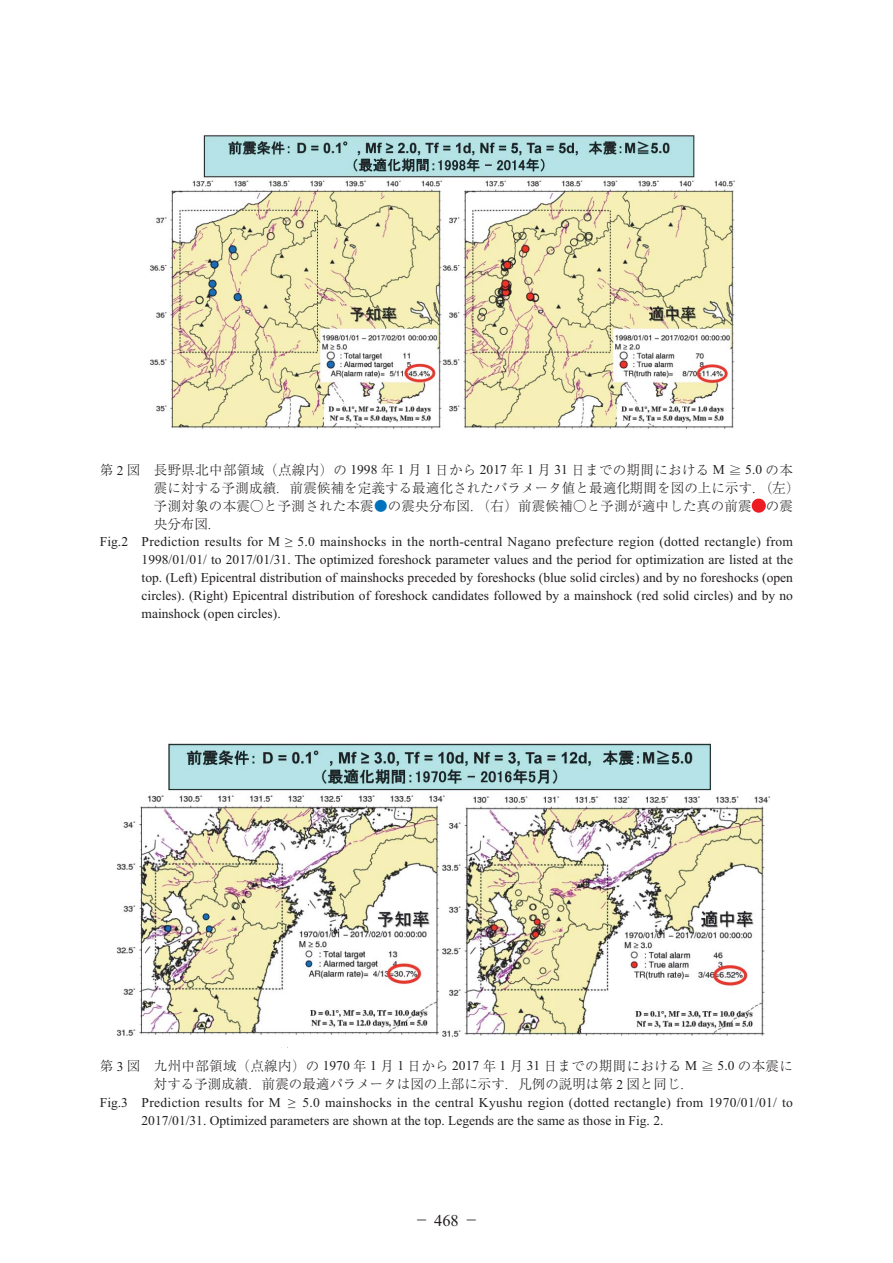
<style>
.page{position:relative;width:893px;height:1263px;background:#fff}
.page>*{position:absolute;margin:0;border:0;box-sizing:border-box;transform-origin:0 0}
.t1{font:16.5px "Times New Roman";color:#231f20}
.t2{font:13.5px/18px "Times New Roman";color:#231f20;text-align:justify}
.t3{font:13.5px/18px "Ryumin Pro Light 90 pv RKSJ H";letter-spacing:.01em;color:#231f20}
.t4{font:13.5px/18px "Times New Roman";letter-spacing:.025em;color:#231f20}
.s1{font-family:"Times New Roman"}
.s2{color:#0071bc}
.s3{color:#ed1c24}
.s4{font-family:"Ryumin Pro Light 90 pv RKSJ H"}
</style>
<div class="page">
<img style="left:149px;top:135px;width:586px;height:294px">
<img style="left:116px;top:741px;width:655px;height:296px">
<p class="t3" style="left:154px;top:462px;width:647px;text-indent:-54px">第 <span class="s1">2</span> 図　長野県北中部領域（点線内）の <span class="s1">1998</span> 年 <span class="s1">1</span> 月 <span class="s1">1</span> 日から <span class="s1">2017</span> 年 <span class="s1">1</span> 月 <span class="s1">31</span> 日までの期間における <span class="s1">M</span> ≧ <span class="s1">5.0</span> の本震に対する予測成績．前震候補を定義する最適化されたパラメータ値と最適化期間を図の上に示す．（左）予測対象の本震○と予測された本震<span class="s2">●</span>の震央分布図．（右）前震候補○と予測が適中した真の前震<span class="s3">●</span>の震央分布図．</p>
<p class="t2" style="left:142px;top:534px;width:653px;text-indent:-42px">Fig.2 Prediction results for M ≥ 5.0 mainshocks in the north-central Nagano prefecture region (dotted rectangle) from 1998/01/01/ to 2017/01/31. The optimized foreshock parameter values and the period for optimization are listed at the top. (Left) Epicentral distribution of mainshocks preceded by foreshocks (blue solid circles) and by no foreshocks (open circles). (Right) Epicentral distribution of foreshock candidates followed by a mainshock (red solid circles) and by no mainshock (open circles).</p>
<p class="t3" style="left:154px;top:1058px;width:641px;text-indent:-54px">第 <span class="s1">3</span> 図　九州中部領域（点線内）の <span class="s1">1970</span> 年 <span class="s1">1</span> 月 <span class="s1">1</span> 日から <span class="s1">2017</span> 年 <span class="s1">1</span> 月 <span class="s1">31</span> 日までの期間における <span class="s1">M</span> ≧ <span class="s1">5.0</span> の本震に対する予測成績．前震の最適パラメータは図の上部に示す．凡例の説明は第 <span class="s1">2</span> 図と同じ．</p>
<p class="t4" style="left:142px;top:1094px;width:653px;text-indent:-42px">Fig.3 Prediction results for M ≥ 5.0 mainshocks in the central Kyushu region (dotted rectangle) from 1970/01/01/ to<br>2017/01/31. Optimized parameters are shown at the top. Legends are the same as those in Fig. 2.</p>
<p class="t1" style="left:413px;top:1214px;width:67px"><span class="s4">－</span> 468 <span class="s4">－</span></p>
</div>
